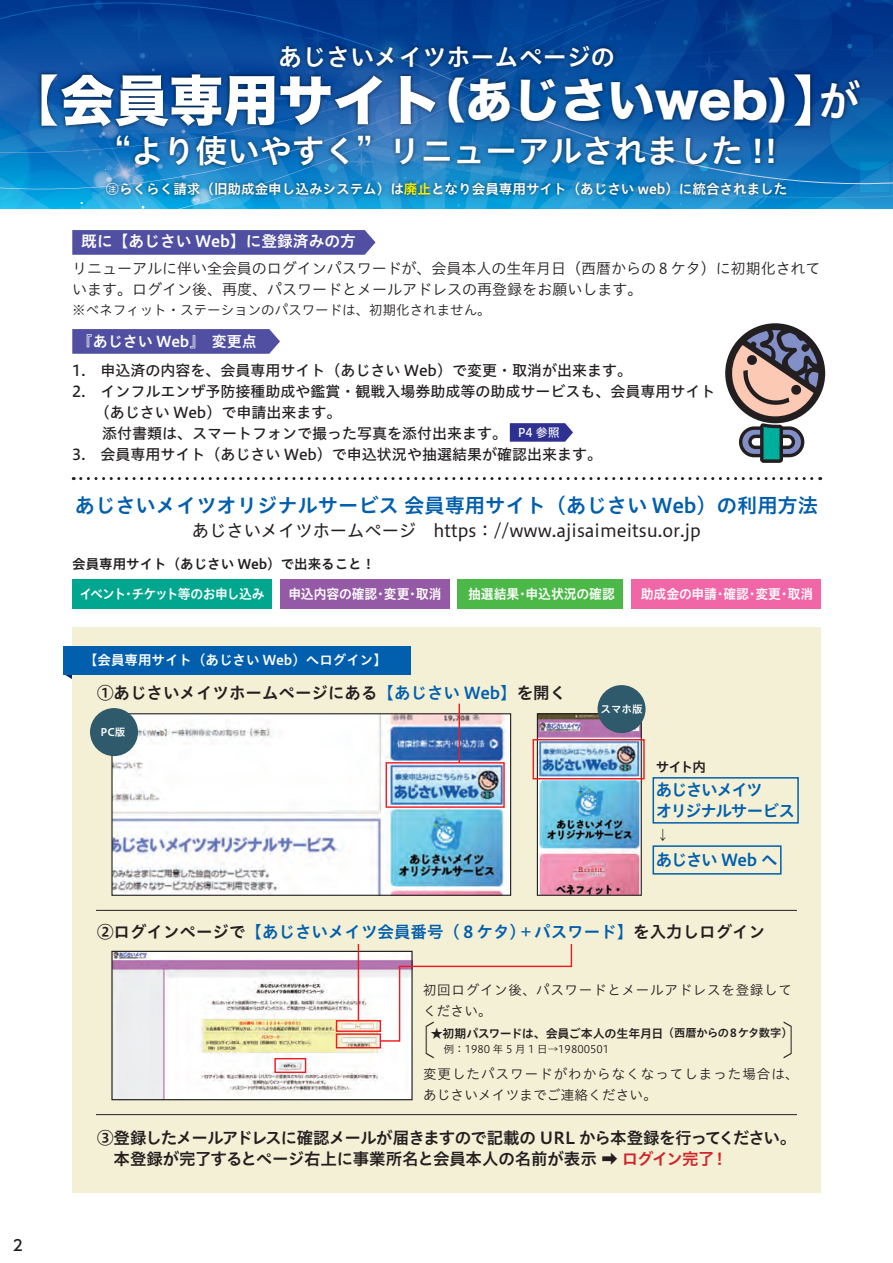
<style>
.page{position:relative;width:893px;height:1263px;background:#fff}
.page>*{position:absolute;margin:0;border:0;box-sizing:border-box;transform-origin:0 0}
.t1{font:47.25px "Hira Kaku Std W8";color:#fff}
.t2{font:200 39.6px "Koz Go Pro";color:#231f20;scale:.81 1}
.t3{font:32.25px "Hiragino UD Sans Std W6";color:#fff}
.t4{font:24px "Hiragino UD Sans Std W6";color:#fff}
.t5{font:20.25px "Hiragino UD Sans Std W6";color:#015fae}
.t6{font:17.25px "Hiragino UD Sans Std W4";color:#231f20}
.t7{font:16.5px/21px "Hiragino UD Sans Std W6";letter-spacing:-.04em;color:#231f20}
.t8{font:16.5px "Hiragino UD Sans Std W6";color:#015fae}
.t9{font:16.5px "Hiragino UD Sans Std W6";letter-spacing:-.015em;color:#231f20}
.t10{font:16.5px/21px "Hiragino UD Sans Std W6";letter-spacing:-.085em;color:#015fae}
.t11{font:15.75px "Hiragino UD Sans Std W6";color:#fff}
.t12{font:15px/21px "Hiragino UD Sans Std W5";color:#231f20}
.t13{font:15px/21px "Hiragino UD Sans Std W3";color:#231f20}
.t14{font:15px "Hiragino UD Sans Std W6";color:#fff}
.ノーマル{font:500 15px "UD Shin Go Pro";color:#231f20}
.t15{font:13.5px "Hiragino UD Sans Std W6";color:#fff}
.t16{font:13.5px/29.7px "Hiragino UD Sans Std W6";letter-spacing:-.005em;color:#231f20}
.t17{font:13.5px/21px "Hiragino UD Sans Std W3";letter-spacing:.075em;color:#231f20}
.t18{font:13.5px "Hiragino UD Sans Std W6";color:#fff;scale:.95 1}
.t19{font:13.5px/21px "Hiragino UD Sans Std W3";letter-spacing:.055em;color:#231f20}
.t20{font:13.5px "Hiragino UD Sans Std W3";color:#231f20}
.t21{font:12px "Hiragino UD Sans Std W6";letter-spacing:-.02em;color:#231f20}
.t22{font:12px "Hiragino UD Sans Std W5";color:#fff}
.t23{font:10.5px "Hiragino UD Sans Std W3";color:#231f20}
.t24{font:10.5px "Hiragino UD Sans Std W6";color:#fff}
.s1{font-family:"Hiragino UD Sans Std W6";font-size:54.6px}
.s2{font-size:54.6px}
.s3{font-family:"Hiragino UD Sans Std W6";font-size:41.25px}
.s4{color:#fff101}
.s5{color:#fff}
.s6{color:#015fae}
.s7{color:#231f20}
.s8{font-size:11.25px}
.s9{color:#d1232a}
</style>
<div class="page">
<svg style="left:64px;top:674px;width:8px;height:5px"></svg>
<div style="left:72px;top:627px;width:749px;height:566px;background:#f3f0d5"></div>
<div style="left:64px;top:646px;width:347px;height:28px;background:#015fae"></div>
<svg style="left:0;top:0;width:893px;height:208px;background:#0752a1"></svg>
<svg style="left:72px;top:329px;width:208px;height:25px;background:#5655a4"></svg>
<svg style="left:72px;top:230px;width:303px;height:25px;background:#5554a3"></svg>
<img style="left:113px;top:715px;width:396px;height:179px">
<img style="left:539px;top:715px;width:101px;height:179px">
<div style="left:111px;top:713px;width:400px;height:183px;border:1px solid #231f20"></div>
<div style="left:537px;top:713px;width:105px;height:183px;border:1px solid #231f20"></div>
<img style="left:271px;top:38px;width:351px;height:29px">
<img style="left:99px;top:176px;width:14px;height:28px">
<img style="left:113px;top:176px;width:681px;height:28px">
<img style="left:109px;top:157px;width:675px;height:22px">
<img style="left:27px;top:67px;width:839px;height:90px">
<svg style="left:510px;top:423px;width:63px;height:19px"></svg>
<div style="left:72px;top:579px;width:200px;height:30px;background:#00a78e"></div>
<div style="left:631px;top:579px;width:190px;height:30px;background:#f166a7"></div>
<div style="left:280px;top:579px;width:170px;height:30px;background:#955aa5"></div>
<div style="left:458px;top:579px;width:165px;height:30px;background:#4cb848"></div>
<img style="left:113px;top:953px;width:298px;height:145px">
<div style="left:90px;top:708px;width:48px;height:48px;background:#2f5a6c;border-radius:50%"></div>
<div style="left:598px;top:685px;width:48px;height:48px;background:#2f5a6c;border-radius:50%"></div>
<div style="left:111px;top:951px;width:302px;height:149px;border:1px solid #231f20"></div>
<hr style="left:96px;top:910px;width:701px;height:1px;background:#231f20">
<svg style="left:81px;top:477px;width:740px;height:3px"></svg>
<hr style="left:96px;top:1114px;width:701px;height:1px;background:#231f20">
<div style="left:386px;top:762px;width:119px;height:46px;border:1px solid #ee1d23"></div>
<div style="left:533px;top:739px;width:112px;height:40px;border:1px solid #ee1d23"></div>
<hr style="left:459px;top:704px;width:1px;height:59px;background:#ee1d23">
<div style="left:274px;top:1058px;width:32px;height:15px;border:1px solid #ee1d23"></div>
<div style="left:336px;top:1033px;width:45px;height:15px;border:1px solid #ee1d23"></div>
<div style="left:336px;top:1020px;width:45px;height:12px;border:1px solid #ee1d23"></div>
<hr style="left:358px;top:944px;width:1px;height:77px;background:#ee1d23">
<svg style="left:379px;top:944px;width:194px;height:98px"></svg>
<svg style="left:739px;top:423px;width:65px;height:40px"></svg>
<div style="left:725px;top:323px;width:100px;height:100px;background:#231f20;border-radius:50%"></div>
<svg style="left:732px;top:330px;width:86px;height:86px"></svg>
<div style="left:652px;top:777px;width:147px;height:46px;border:2px solid #015fae"></div>
<div style="left:652px;top:845px;width:129px;height:29px;border:2px solid #015fae"></div>
<p class="t4" style="left:278px;top:39px;width:338px">あじさいメイツホームページの</p>
<p class="t1" style="left:6px;top:74px;width:856px"><span class="s1">【</span><span class="s2">会員専用サイト</span>（あじさいweb）<span class="s1">】</span><span class="s3">が</span></p>
<p class="t3" style="left:115px;top:126px;width:664px">“より使いやすく” リニューアルされました !!</p>
<p class="t15" style="left:106px;top:178px;width:683px">○<sup>注</sup>らくらく請求（旧助成金申し込みシステム）は<span class="s4">廃止</span>となり会員専用サイト（あじさい web）に統合されました</p>
<p class="t11" style="left:81px;top:229px;width:276px">既に【あじさい Web】に登録済みの方</p>
<p class="t13" style="left:72px;top:257px;width:750px">リニューアルに伴い全会員のログインパスワードが、会員本人の生年月日（西暦からの８ケタ）に初期化されています。ログイン後、再度、パスワードとメールアドレスの再登録をお願いします。</p>
<p class="t20" style="left:72px;top:299px;width:420px">※ベネフィット・ステーションのパスワードは、初期化されません。</p>
<p class="t14" style="left:78px;top:330px;width:181px">『あじさい Web』　変更点</p>
<p class="t12" style="left:72px;top:359px;width:645px">1.　申込済の内容を、会員専用サイト（あじさい Web）で変更・取消が出来ます。<br>2.　インフルエンザ予防接種助成や鑑賞・観戦入場券助成等の助成サービスも、会員専用サイト　　（あじさい Web）で申請出来ます。<br>　　添付書類は、スマートフォンで撮った写真を添付出来ます。　<br>3.　会員専用サイト（あじさい Web）で申込状況や抽選結果が確認出来ます。</p>
<p class="t22" style="left:518px;top:423px;width:44px">P4 参照</p>
<p class="t5" style="left:75px;top:490px;width:745px">あじさいメイツオリジナルサービス 会員専用サイト（あじさい Web）の利用方法</p>
<p class="t6" style="left:192px;top:517px;width:511px">あじさいメイツホームページ　https：//www.ajisaimeitsu.or.jp</p>
<p class="t16" style="left:80px;top:548px;width:297px;text-indent:-7px">会員専用サイト（あじさい Web）で出来ること！<span class="s5">イベント・チケット等のお申し込み</span></p>
<p class="t18" style="left:288px;top:583px;width:163px">申込内容の確認・変更・取消</p>
<p class="t18" style="left:468px;top:583px;width:156px">抽選結果・申込状況の確認</p>
<p class="t18" style="left:641px;top:583px;width:183px">助成金の申請・確認・変更・取消</p>
<p class="t15" style="left:84px;top:649px;width:304px">【会員専用サイト（あじさい Web）へログイン】</p>
<p class="t9" style="left:97px;top:680px;width:471px">①あじさいメイツホームページにある<span class="s6">【あじさい Web】</span>を開く</p>
<p class="t24" style="left:101px;top:724px;width:26px">PC版</p>
<p class="t24" style="left:600px;top:701px;width:43px">スマホ版</p>
<p class="t16" style="left:656px;top:751px;width:51px">サイト内</p>
<p class="t10" style="left:656px;top:778px;width:141px">あじさいメイツ<br>オリジナルサービス</p>
<p class="t19" style="left:656px;top:823px;width:15px">↓</p>
<p class="t8" style="left:656px;top:847px;width:123px">あじさい Web へ</p>
<p class="t8" style="left:97px;top:919px;width:670px"><span class="s7">②ログインページで</span>【あじさいメイツ会員番号（８ケタ）＋パスワード】<span class="s7">を入力しログイン</span></p>
<p class="t19" style="left:423px;top:978px;width:370px">初回ログイン後、パスワードとメールアドレスを登録してください。</p>
<p class="t2" style="left:403px;top:1014px;width:41px">〔</p>
<p class="t2" style="left:782px;top:1014px;width:41px">〕</p>
<p class="t21" style="left:431px;top:1024px;width:363px">★初期パスワードは、会員ご本人の生年月日<span class="s8">（西暦からの８ケタ数字）</span></p>
<p class="t23" style="left:444px;top:1041px;width:167px">例：1980 年 5 月 1 日→19800501</p>
<p class="t17" style="left:423px;top:1062px;width:377px">変更したパスワードがわからなくなってしまった場合は、あじさいメイツまでご連絡ください。</p>
<p class="t7" style="left:97px;top:1126px;width:701px">③登録したメールアドレスに確認メールが届きますので記載の URL から本登録を行ってください。　本登録が完了するとページ右上に事業所名と会員本人の名前が表示 ➡ <span class="s9">ログイン完了！</span></p>
<p class="ノーマル" style="left:13px;top:1233px;width:11px">2</p>
</div>
